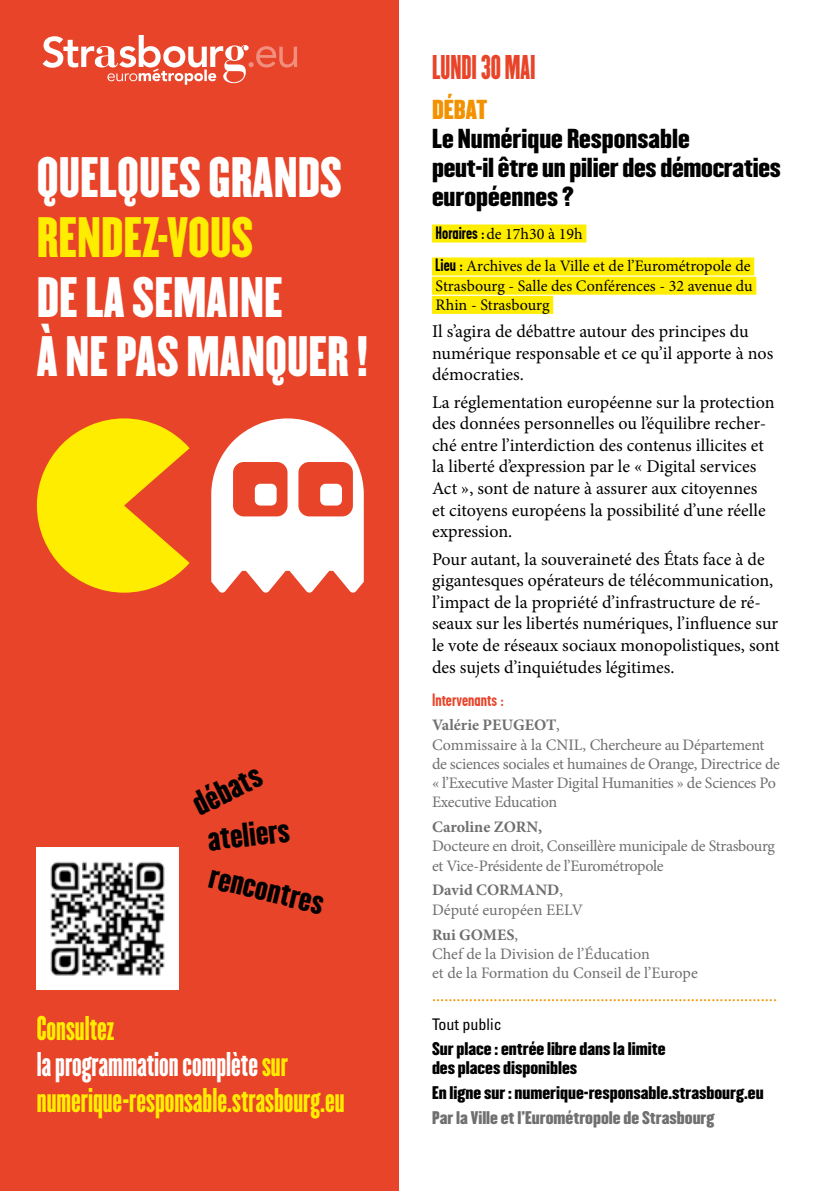
<style>
.page{position:relative;width:840px;height:1191px;background:#fff}
.page>*{position:absolute;margin:0;border:0;box-sizing:border-box;transform-origin:0 0}
.t1{font:49.8px/59.8px "Champion HTF Lightweight";color:#fff}
.t2{font:49.8px "Champion HTF Lightweight";color:#ffed00}
.t3{font:30.2px "Champion HTF Lightweight";color:#000}
.t4{font:30px/36px "Champion HTF Featherweight";color:#ffed00}
.t5{font:30px "Champion HTF Featherweight";color:#e84429}
.t6{font:24px/28.8px "Champion HTF Welterweight";color:#000}
.t7{font:24px "Champion HTF Welterweight";color:#f39200}
.t8{font:18px/21.6px "Minion Pro";color:#000}
.t9{font:18px "Minion Pro";color:#f39200}
.t10{font:700 18px "Garage Gothic";color:#e84429}
.t11{font:16px/19.2px "Minion Pro";letter-spacing:-.02em;color:#706f6f}
.t12{font:16px/33px "Minion Pro";color:#000}
.t13{font:16px/19.2px "Minion Pro";color:#706f6f}
.t14{font:16px/19.2px "Champion HTF Welterweight";color:#000}
.t15{font:16px "Champion HTF Welterweight";color:#706f6f}
.t16{font:700 16px "Minion Pro";color:#706f6f}
.t17{font:condensed 16px "Univers";color:#000}
.s1{color:#fff}
.s2{font-family:"Garage Gothic";font-weight:700;font-size:18px}
.s3{font-weight:700}
</style>
<div class="page">
<div style="left:0;top:0;width:398px;height:1191px;background:#e84429"></div>
<svg style="left:43px;top:35px;width:254px;height:50px"></svg>
<img style="left:37px;top:848px;width:142px;height:141px">
<svg style="left:211px;top:418px;width:152px;height:174px"></svg>
<svg style="left:37px;top:418px;width:152px;height:174px"></svg>
<div style="left:432px;top:224px;width:154px;height:18px;background:#ffed00"></div>
<div style="left:432px;top:257px;width:321px;height:18px;background:#ffed00"></div>
<div style="left:432px;top:277px;width:323px;height:18px;background:#ffed00"></div>
<div style="left:432px;top:296px;width:121px;height:18px;background:#ffed00"></div>
<h1 class="t1" style="left:37px;top:148px;width:307px">QUELQUES GRANDS</h1>
<h1 class="t2" style="left:37px;top:203px;width:218px">RENDEZ-VOUS</h1>
<h1 class="t1" style="left:37px;top:268px;width:333px">DE LA SEMAINE<br>À NE PAS MANQUER !</h1>
<h2 class="t3" style="left:185px;top:787px;width:74px;rotate:-26deg">débats</h2>
<h2 class="t3" style="left:205px;top:819px;width:84px;rotate:-7deg">ateliers</h2>
<h2 class="t3" style="left:214px;top:856px;width:118px;rotate:13deg">rencontres</h2>
<h3 class="t4" style="left:37px;top:1011px;width:309px">Consultez<br><span class="s1">la programmation complète</span> sur numerique-responsable.strasbourg.eu</h3>
<h3 class="t5" style="left:432px;top:48px;width:105px">LUNDI 30 MAI</h3>
<h3 class="t7" style="left:432px;top:93px;width:57px">DÉBAT</h3>
<h3 class="t6" style="left:432px;top:125px;width:350px">Le Numérique Responsable<br>peut-il être un pilier des démocraties européennes ?</h3>
<p class="t12" style="left:435px;top:217px;width:317px"><span class="s2">Horaires :</span>de 17h30 à 19h<br><span class="s2">Lieu :</span> Archives de la Ville et de l’Eurométropole de</p>
<p class="t12" style="left:435px;top:276px;width:318px;line-height:19.2px">Strasbourg - Salle des Conférences - 32 avenue du<br>Rhin - Strasbourg</p>
<p class="t8" style="left:432px;top:321px;width:342px">Il s’agira de débattre autour des principes du numérique responsable et ce qu’il apporte à nos démocraties.</p>
<p class="t8" style="left:432px;top:391px;width:344px">La réglementation européenne sur la protection des données personnelles ou l’équilibre recher&shy;ché entre l’interdiction des contenus illicites et la liberté d’expression par le « Digital services Act », sont de nature à assurer aux citoyennes et citoyens européens la possibilité d’une réelle expression.</p>
<p class="t8" style="left:432px;top:548px;width:349px">Pour autant, la souveraineté des États face à de gigantesques opérateurs de télécommunication, l’impact de la propriété d’infrastructure de ré&shy;seaux sur les libertés numériques, l’influence sur le vote de réseaux sociaux monopolistiques, sont des sujets d’inquiétudes légitimes.</p>
<p class="t10" style="left:432px;top:690px;width:73px">Intervenants :</p>
<p class="t11" style="left:432px;top:716px;width:349px"><span class="s3">Valérie PEUGEOT</span>,<br>Commissaire à la CNIL, Chercheure au Département de sciences sociales et humaines de Orange, Directrice de « l’Executive Master Digital Humanities » de Sciences Po Executive Education</p>
<p class="t16" style="left:432px;top:815px;width:112px">Caroline ZORN,</p>
<p class="t11" style="left:432px;top:836px;width:344px">Docteure en droit, Conseillère municipale de Strasbourg et Vice-Présidente de l’Eurométropole</p>
<p class="t13" style="left:432px;top:880px;width:152px"><span class="s3">David CORMAND</span>,<br>Député européen EELV</p>
<p class="t13" style="left:432px;top:925px;width:267px"><span class="s3">Rui GOMES</span>,<br>Chef de la Division de l’Éducation<br>et de la Formation du Conseil de l’Europe</p>
<p class="t9" style="left:432px;top:983px;width:346px">....................................................................................</p>
<p class="t17" style="left:432px;top:1014px;width:71px">Tout public</p>
<p class="t14" style="left:432px;top:1039px;width:235px">Sur place : entrée libre dans la limite des places disponibles</p>
<p class="t14" style="left:432px;top:1083px;width:333px">En ligne sur : numerique-responsable.strasbourg.eu</p>
<p class="t15" style="left:432px;top:1106px;width:284px">Par la Ville et l’Eurométropole de Strasbourg</p>
</div>
